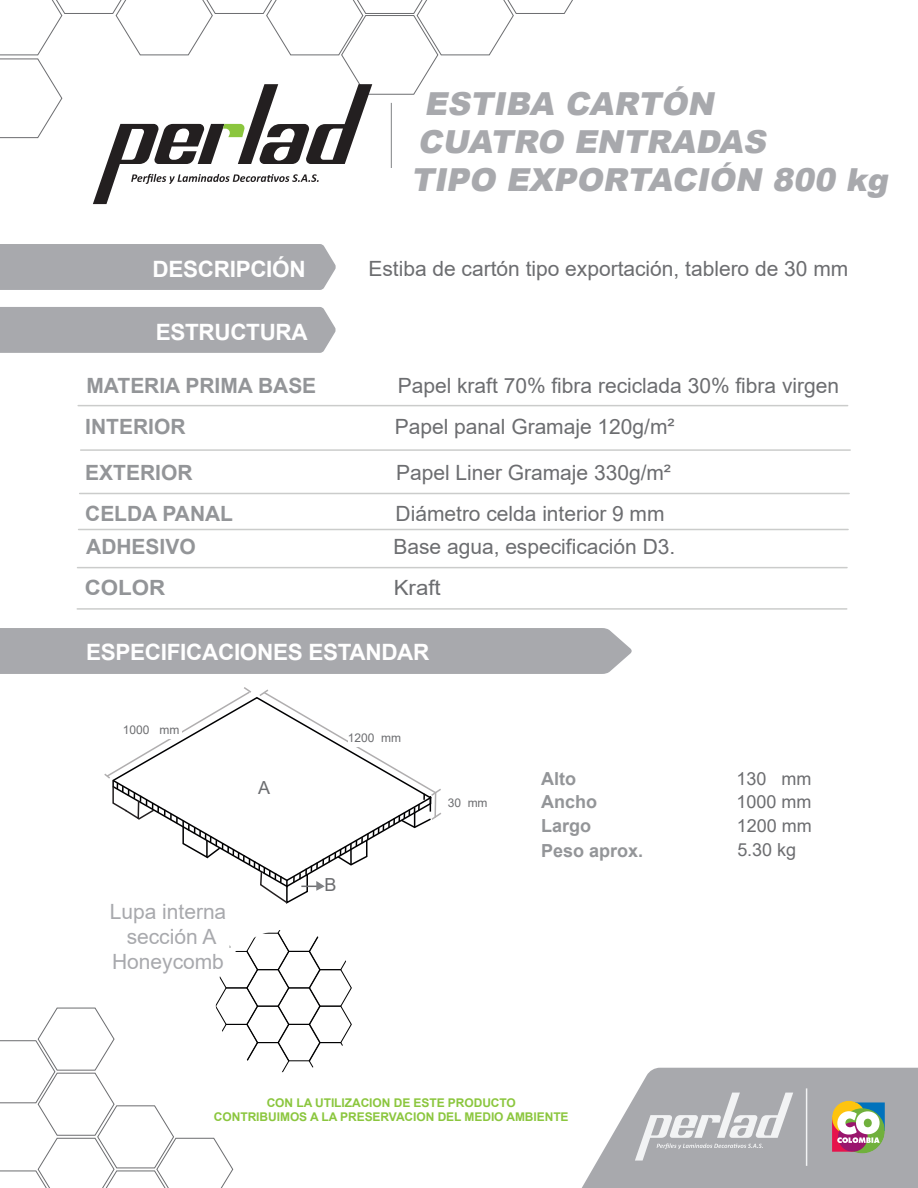
<style>
.page{position:relative;width:918px;height:1188px;background:#fff}
.page>*{position:absolute;margin:0;border:0;box-sizing:border-box;transform-origin:0 0}
.t1{font:italic 900 31.65px/38.1px "Arial";color:#a8a9ad}
.t2{font:700 22.5px "Arial";letter-spacing:-.015em;color:#fff}
.t3{font:21px "Arial";color:#6c6d70}
.t4{font:700 21px "Arial";color:#939598}
.t5{font:21px/25.2px "Arial";color:#a8a9ad;text-align:center}
.t6{font:700 21px "Arial";color:#939598;scale:1.06 1}
.t7{font:21px "Arial";color:#6c6d70;scale:1.06 1}
.t8{font:18px "Arial";color:#6c6d70}
.t9{font:700 18px "Arial";color:#939598}
.t10{font:700 12px/14.4px "Arial";letter-spacing:-.005em;color:#8bc63e;text-align:center}
.t11{font:12px "Arial";color:#6c6d70}
</style>
<div class="page">
<div style="left:0;top:307px;width:336px;height:46px;background:#a8a9ad"></div>
<svg style="left:582px;top:1068px;width:336px;height:120px;fill:#a8a9ad"></svg>
<svg style="left:635px;top:1093px;width:158px;height:68px"></svg>
<hr style="left:806px;top:1088px;width:1px;height:78px;background:#f2f3f4">
<div style="left:832px;top:1117px;width:34px;height:35px;background:#e6134c"></div>
<div style="left:854px;top:1102px;width:31px;height:29px;background:#0072bc"></div>
<div style="left:832px;top:1101px;width:34px;height:33px;background:#fec40e;border-radius:50%"></div>
<svg style="left:837px;top:1108px;width:48px;height:45px;background:#b6a99b"></svg>
<div style="left:0;top:244px;width:336px;height:46px;background:#a8a9ad"></div>
<svg style="left:0;top:0;width:573px;height:204px"></svg>
<svg style="left:0;top:930px;width:352px;height:258px"></svg>
<hr style="left:78px;top:405px;width:770px;height:1px;background:#cbcccb">
<hr style="left:81px;top:449px;width:769px;height:2px;background:#cbcccb">
<hr style="left:80px;top:493px;width:769px;height:1px;background:#cbcccb">
<hr style="left:79px;top:529px;width:769px;height:1px;background:#cbcccb">
<hr style="left:78px;top:567px;width:769px;height:1px;background:#cbcccb">
<hr style="left:77px;top:608px;width:770px;height:2px;background:#cbcccb">
<div style="left:0;top:628px;width:632px;height:46px;background:#a8a9ad"></div>
<svg style="left:104px;top:687px;width:338px;height:217px"></svg>
<hr style="left:434px;top:792px;width:2px;height:25px;background:#b0aeaf">
<p class="t2" style="left:153px;top:253px;width:155px">DESCRIPCIÓN</p>
<p class="t2" style="left:156px;top:317px;width:154px">ESTRUCTURA</p>
<h1 class="t1" style="left:411px;top:83px;width:486px;text-indent:13px">ESTIBA CARTÓN<br>CUATRO ENTRADAS<br>TIPO EXPORTACIÓN 800 kg</h1>
<p class="t3" style="left:368px;top:254px;width:481px">Estiba de cartón tipo exportación, tablero de 30 mm</p>
<p class="t4" style="left:86px;top:371px;width:231px">MATERIA PRIMA BASE</p>
<p class="t3" style="left:398px;top:372px;width:443px">Papel kraft 70% fibra reciclada 30% fibra virgen</p>
<p class="t4" style="left:85px;top:412px;width:102px">INTERIOR</p>
<p class="t3" style="left:395px;top:413px;width:281px">Papel panal Gramaje 120g/m²</p>
<p class="t4" style="left:85px;top:458px;width:109px">EXTERIOR</p>
<p class="t3" style="left:396px;top:458px;width:276px">Papel Liner Gramaje 330g/m²</p>
<p class="t4" style="left:85px;top:499px;width:149px">CELDA PANAL</p>
<p class="t3" style="left:396px;top:499px;width:270px">Diámetro celda interior 9 mm</p>
<p class="t4" style="left:86px;top:532px;width:111px">ADHESIVO</p>
<p class="t3" style="left:393px;top:532px;width:283px">Base agua, especificación D3.</p>
<p class="t6" style="left:85px;top:573px;width:77px">COLOR</p>
<p class="t7" style="left:394px;top:573px;width:46px">Kraft</p>
<p class="t2" style="left:86px;top:637px;width:345px">ESPECIFICACIONES ESTANDAR</p>
<p class="t11" style="left:123px;top:722px;width:58px">1000 mm</p>
<p class="t8" style="left:258px;top:775px;width:14px">A</p>
<p class="t5" style="left:110px;top:899px;width:118px">Lupa interna sección A<br>Honeycomb</p>
<p class="t11" style="left:348px;top:729px;width:55px">1200 mm</p>
<p class="t8" style="left:325px;top:873px;width:14px">B</p>
<p class="t11" style="left:448px;top:794px;width:41px">30 mm</p>
<p class="t9" style="left:541px;top:766px;width:36px">Alto</p>
<p class="t8" style="left:736px;top:766px;width:76px">130 mm</p>
<p class="t9" style="left:541px;top:789px;width:57px">Ancho</p>
<p class="t8" style="left:736px;top:789px;width:76px">1000 mm</p>
<p class="t9" style="left:541px;top:813px;width:51px">Largo</p>
<p class="t8" style="left:737px;top:814px;width:76px">1200 mm</p>
<p class="t9" style="left:541px;top:838px;width:103px">Peso aprox.</p>
<p class="t8" style="left:737px;top:837px;width:60px">5.30 kg</p>
<p class="t10" style="left:214px;top:1095px;width:356px">CON LA UTILIZACION DE ESTE PRODUCTO<br>CONTRIBUIMOS A LA PRESERVACION DEL MEDIO AMBIENTE</p>
</div>
